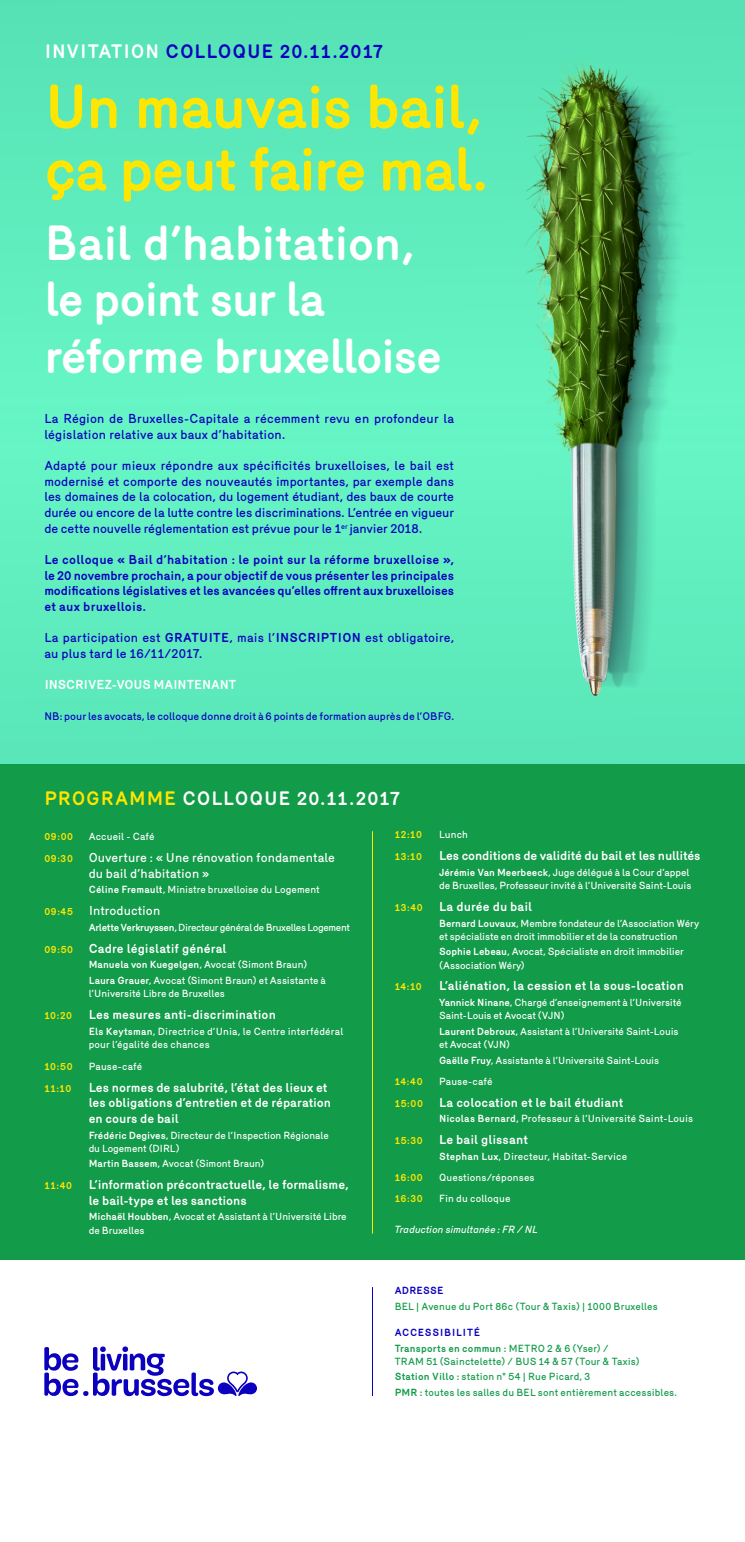
<style>
.page{position:relative;width:745px;height:1542px;background:#fff}
.page>*{position:absolute;margin:0;border:0;box-sizing:border-box;transform-origin:0 0}
.t1{font:700 60px "Merkury";letter-spacing:-.035em;color:#ffe601}
.t2{font:700 47.5px "Merkury";letter-spacing:-.03em;color:#fff}
.t3{font:700 18.75px "Merkury";letter-spacing:.045em;color:#0a00be}
.t4{font:700 18.75px "Merkury";letter-spacing:.045em;color:#fff}
.t5{font:500 12.5px/15.6px "Merkury";letter-spacing:.01em;color:#0a00be}
.t6{font:700 12.5px/15.6px "Merkury";color:#fff}
.t7{font:700 12.5px/15.6px "Merkury";letter-spacing:-.015em;color:#0a00be;text-align:justify}
.t8{font:500 12.5px/15.6px "Merkury";letter-spacing:.005em;color:#fff}
.t9{font:500 10.62px "Merkury";letter-spacing:.005em;color:#0a00be}
.t10{font:500 10px/13.1px "Merkury";letter-spacing:-.005em;color:#fff}
.t11{font:500 10px "Merkury";letter-spacing:.015em;color:#129b49}
.t12{font:500 10px/13.1px "Merkury";letter-spacing:.015em;color:#fff}
.t13{font:700 10px "Merkury";letter-spacing:.055em;color:#ffe601}
.t14{font:500 10px "Merkury";letter-spacing:-.035em;color:#fff}
.t15{font:700 10px "Merkury";letter-spacing:.015em;color:#129b49}
.t16{font:italic 500 10px "Merkury";letter-spacing:.005em;color:#fff}
.t17{font:700 10px "Merkury";letter-spacing:.06em;color:#0a00be}
.t18{font:700 10px "Merkury";letter-spacing:.015em;color:#0a00be}
.s1{color:#fff}
.s2{font-weight:700}
.s3{color:#ffe601}
.s4{font-weight:700;font-size:10px;color:#ffe601}
.s5{font-size:10px;color:#ffe601}
.s6{font-weight:500}
</style>
<div class="page">
<div style="left:0;top:0;width:744px;height:441px;background:#5eebbc"></div>
<div style="left:0;top:406px;width:744px;height:441px;background:#60eebf"></div>
<div style="left:0;top:764px;width:744px;height:496px;background:#129b49"></div>
<hr style="left:372px;top:831px;width:1px;height:402px;background:#ffe601">
<hr style="left:372px;top:1287px;width:1px;height:109px;background:#0a00be">
<svg style="left:44px;top:1346px;width:213px;height:50px"></svg>
<img style="left:524px;top:61px;width:154px;height:635px">
<p class="t3" style="left:44px;top:37px;width:340px"><span class="s1">INVITATION</span> COLLOQUE 20.11.2017</p>
<p class="t1" style="left:44px;top:62px;width:439px">Un mauvais bail,</p>
<p class="t1" style="left:44px;top:125px;width:444px">ça peut faire mal.</p>
<p class="t2" style="left:44px;top:208px;width:371px">Bail d’habitation,</p>
<p class="t2" style="left:44px;top:264px;width:283px">le point sur la</p>
<p class="t2" style="left:44px;top:320px;width:399px">réforme bruxelloise</p>
<p class="t5" style="left:44px;top:410px;width:411px">La Région de Bruxelles-Capitale a récemment revu en profondeur la législation relative aux baux d’habitation.</p>
<p class="t5" style="left:44px;top:457px;width:411px;text-align:justify">Adapté pour mieux répondre aux spécificités bruxelloises, le bail est modernisé et comporte des nouveautés importantes, par exemple dans les domaines de la colocation, du logement étudiant, des baux de courte durée ou encore de la lutte contre les discriminations. L’entrée en vigueur de cette nouvelle réglementation est prévue pour le 1<sup>er</sup> janvier 2018.</p>
<p class="t7" style="left:44px;top:550px;width:411px">Le colloque « Bail d’habitation : le point sur la réforme bruxelloise », le 20 novembre prochain, a pour objectif de vous présenter les principales modifications législatives et les avancées qu’elles offrent aux bruxelloises et aux bruxellois.</p>
<p class="t5" style="left:44px;top:629px;width:411px">La participation est <span class="s2">GRATUITE</span>, mais l’<span class="s2">INSCRIPTION</span> est obligatoire, au plus tard le 16/11/2017.</p>
<p class="t6" style="left:44px;top:675px;width:193px">INSCRIVEZ-VOUS MAINTENANT</p>
<p class="t9" style="left:44px;top:708px;width:411px">NB: pour les avocats, le colloque donne droit à 6 points de formation auprès de l’OBFG.</p>
<p class="t4" style="left:44px;top:784px;width:357px"><span class="s3">PROGRAMME</span> COLLOQUE 20.11.2017</p>
<p class="t13" style="left:44px;top:829px;width:30px">09:00</p>
<p class="t10" style="left:89px;top:829px;width:67px">Accueil - Café</p>
<p class="t13" style="left:44px;top:851px;width:30px">09:30</p>
<p class="t8" style="left:89px;top:848px;width:248px">Ouverture : « Une rénovation fondamentale du bail d’habitation »</p>
<p class="t10" style="left:89px;top:882px;width:232px"><span class="s2">Céline Fremault</span>, Ministre bruxelloise du Logement</p>
<p class="t8" style="left:44px;top:902px;width:117px"><span class="s4">09:45</span> Introduction</p>
<p class="t14" style="left:89px;top:920px;width:263px"><span class="s2">Arlette Verkruyssen</span>, Directeur général de Bruxelles Logement</p>
<p class="t6" style="left:44px;top:939px;width:183px"><span class="s5">09:50</span> Cadre législatif général</p>
<p class="t10" style="left:89px;top:957px;width:220px"><span class="s2">Manuela von Kuegelgen</span>, Avocat (Simont Braun)</p>
<p class="t10" style="left:89px;top:973px;width:239px"><span class="s2">Laura Grauer</span>, Avocat (Simont Braun) et Assistante à l’Université Libre de Bruxelles</p>
<p class="t13" style="left:44px;top:1008px;width:29px">10:20</p>
<p class="t6" style="left:89px;top:1005px;width:189px">Les mesures anti-discrimination</p>
<p class="t12" style="left:89px;top:1023px;width:256px"><span class="s2">Els Keytsman</span>, Directrice d’Unia, le Centre interfédéral pour l’égalité des chances</p>
<p class="t13" style="left:44px;top:1058px;width:30px">10:50</p>
<p class="t12" style="left:89px;top:1058px;width:55px">Pause-café</p>
<p class="t13" style="left:44px;top:1080px;width:28px">11:10</p>
<p class="t6" style="left:89px;top:1078px;width:240px">Les normes de salubrité, l’état des lieux et</p>
<p class="t6" style="left:89px;top:1093px;width:244px">les obligations d’entretien et de réparation</p>
<p class="t6" style="left:89px;top:1109px;width:91px">en cours de bail</p>
<p class="t10" style="left:89px;top:1127px;width:241px"><span class="s2">Frédéric Degives</span>, Directeur de l’Inspection Régionale</p>
<p class="t10" style="left:89px;top:1140px;width:92px">du Logement (DIRL)</p>
<p class="t10" style="left:89px;top:1156px;width:177px"><span class="s2">Martin Bassem</span>, Avocat (Simont Braun)</p>
<p class="t13" style="left:44px;top:1178px;width:29px">11:40</p>
<p class="t6" style="left:89px;top:1175px;width:261px">L’information précontractuelle, le formalisme, le bail-type et les sanctions</p>
<p class="t10" style="left:89px;top:1209px;width:259px"><span class="s2">Michaël Houbben</span>, Avocat et Assistant à l’Université Libre de Bruxelles</p>
<p class="t13" style="left:394px;top:827px;width:29px">12:10</p>
<p class="t10" style="left:438px;top:827px;width:31px">Lunch</p>
<p class="t13" style="left:394px;top:849px;width:29px">13:10</p>
<p class="t6" style="left:438px;top:847px;width:263px">Les conditions de validité du bail et les nullités</p>
<p class="t10" style="left:438px;top:865px;width:254px"><span class="s2">Jérémie Van Meerbeeck</span>, Juge délégué à la Cour d’appel de Bruxelles, Professeur invité à l’Université Saint-Louis</p>
<p class="t13" style="left:394px;top:900px;width:30px">13:40</p>
<p class="t6" style="left:438px;top:897px;width:95px">La durée du bail</p>
<p class="t10" style="left:438px;top:915px;width:261px"><span class="s2">Bernard Louvaux</span>, Membre fondateur de l’Association Wéry et spécialiste en droit immobilier et de la construction</p>
<p class="t10" style="left:438px;top:944px;width:246px"><span class="s2">Sophie Lebeau</span>, Avocat, Spécialiste en droit immobilier (Association Wéry)</p>
<p class="t13" style="left:394px;top:979px;width:29px">14:10</p>
<p class="t6" style="left:438px;top:977px;width:246px">L’aliénation, la cession et la sous-location</p>
<p class="t10" style="left:438px;top:995px;width:244px"><span class="s2">Yannick Ninane</span>, Chargé d’enseignement à l’Université<br>Saint-Louis et Avocat (VJN)</p>
<p class="t10" style="left:438px;top:1023px;width:241px"><span class="s2">Laurent Debroux</span>, Assistant à l’Université Saint-Louis et Avocat (VJN)</p>
<p class="t10" style="left:438px;top:1052px;width:221px"><span class="s2">Gaëlle Fruy</span>, Assistante à l’Université Saint-Louis</p>
<p class="t13" style="left:394px;top:1073px;width:29px">14:40</p>
<p class="t12" style="left:438px;top:1073px;width:55px">Pause-café</p>
<p class="t13" style="left:394px;top:1095px;width:30px">15:00</p>
<p class="t6" style="left:438px;top:1093px;width:186px">La colocation et le bail étudiant</p>
<p class="t10" style="left:438px;top:1111px;width:255px"><span class="s2">Nicolas Bernard</span>, Professeur à l’Université Saint-Louis</p>
<p class="t13" style="left:394px;top:1133px;width:30px">15:30</p>
<p class="t6" style="left:438px;top:1130px;width:90px">Le bail glissant</p>
<p class="t12" style="left:438px;top:1148px;width:190px"><span class="s2">Stephan Lux</span>, Directeur, Habitat-Service</p>
<p class="t13" style="left:394px;top:1170px;width:30px">16:00</p>
<p class="t12" style="left:438px;top:1170px;width:97px">Questions/réponses</p>
<p class="t13" style="left:394px;top:1191px;width:29px">16:30</p>
<p class="t12" style="left:438px;top:1191px;width:73px">Fin du colloque</p>
<p class="t16" style="left:394px;top:1222px;width:145px">Traduction simultanée : FR / NL</p>
<p class="t18" style="left:394px;top:1283px;width:50px">ADRESSE</p>
<p class="t11" style="left:394px;top:1298px;width:264px">BEL | Avenue du Port 86c (Tour &amp; Taxis) | 1000 Bruxelles</p>
<p class="t17" style="left:394px;top:1325px;width:87px">ACCESSIBILITÉ</p>
<p class="t15" style="left:394px;top:1340px;width:215px">Transports en commun : <span class="s6">METRO</span> <span class="s6">2 &amp; 6 (Yser) /</span></p>
<p class="t11" style="left:394px;top:1353px;width:246px">TRAM 51 (Sainctelette) / BUS 14 &amp; 57 (Tour &amp; Taxis)</p>
<p class="t11" style="left:394px;top:1369px;width:197px"><span class="s2">Station Villo :</span> station n° 54 | Rue Picard, 3</p>
<p class="t11" style="left:394px;top:1385px;width:284px"><span class="s2">PMR :</span> toutes les salles du BEL sont entièrement accessibles.</p>
</div>
